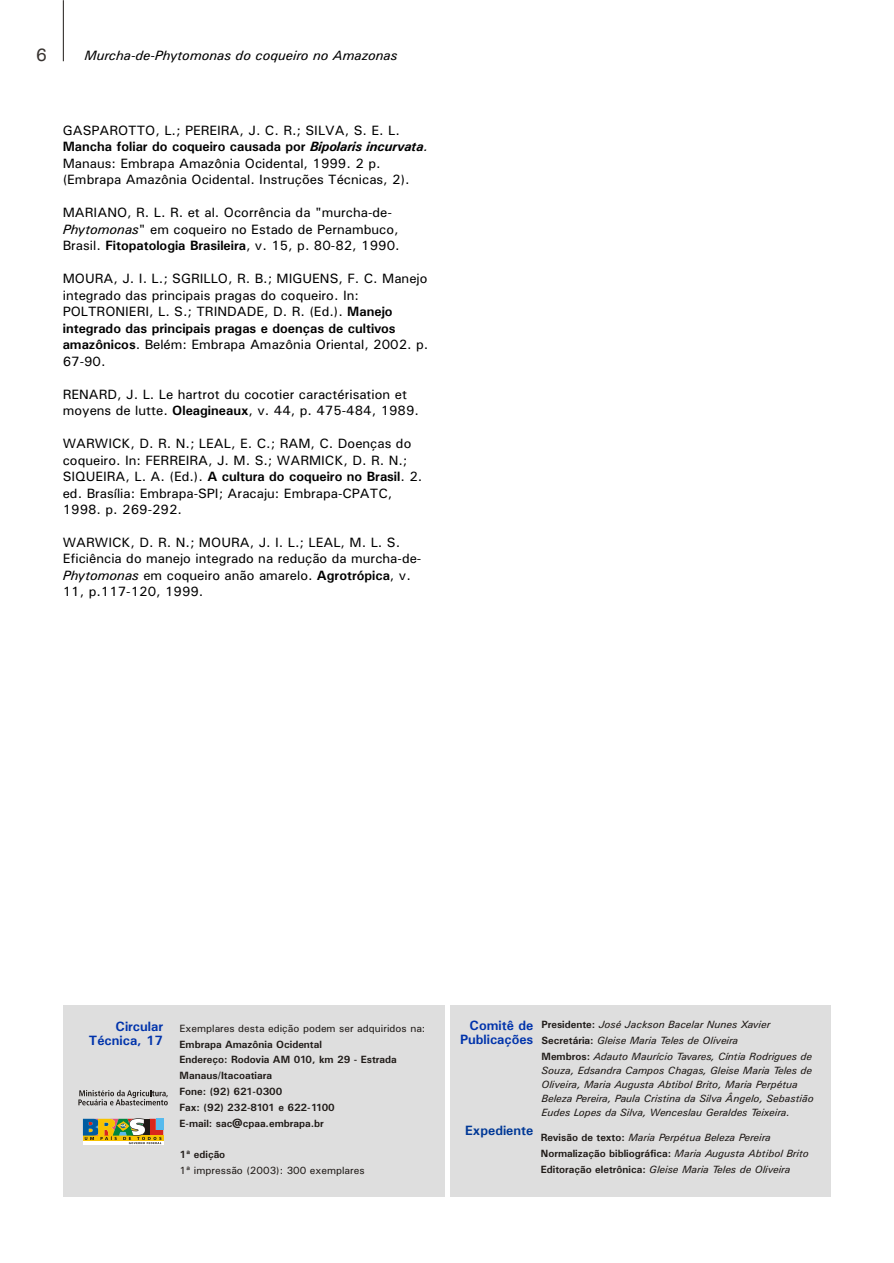
<style>
.page{position:relative;width:894px;height:1263px;background:#fff}
.page>*{position:absolute;margin:0;border:0;box-sizing:border-box;transform-origin:0 0}
.t1{font:18px "Univers";color:#383330}
.t2{font:13.5px/16.5px "Univers";color:#000}
.t3{font:italic 13.5px "Univers";color:#000}
.t4{font:700 13.5px/14px "Univers";color:#0033ab;text-align:right}
.t5{font:700 13.5px "Univers";color:#003896}
.t6{font:italic 10.5px/15.8px "Univers";color:#1f1a17}
.t7{font:700 10.5px/15.8px "Univers";color:#1f1a17}
.t8{font:10.5px "Univers";color:#1f1a17}
.s1{font-weight:700}
.s2{font-weight:700;font-style:italic}
.s3{font-style:italic}
.s4{font-weight:700;font-style:normal}
</style>
<div class="page">
<div style="left:450px;top:1005px;width:380px;height:191px;background:#dedede"></div>
<div style="left:64px;top:1005px;width:381px;height:191px;background:#dedede"></div>
<hr style="left:63px;top:0;width:1px;height:61px;background:#1f1a17">
<svg style="left:78px;top:1090px;width:90px;height:15px"></svg>
<hr style="left:83px;top:1141px;width:80px;height:4px;background:#fff">
<svg style="left:83px;top:1118px;width:80px;height:26px;background:#a39c62"></svg>
<h1 class="t1" style="left:36px;top:48px;width:13px">6</h1>
<p class="t3" style="left:84px;top:50px;width:314px">Murcha-de-Phytomonas do coqueiro no Amazonas</p>
<p class="t2" style="left:63px;top:123px;width:367px">GASPAROTTO, L.; PEREIRA, J. C. R.; SILVA, S. E. L.<br><span class="s1">Mancha foliar do coqueiro causada por</span> <span class="s2">Bipolaris incurvata</span><span class="s3">.<br></span>Manaus: Embrapa Amazônia Ocidental, 1999. 2 p. (Embrapa Amazônia Ocidental. Instruções Técnicas, 2).</p>
<p class="t2" style="left:63px;top:205px;width:338px">MARIANO, R. L. R. et al. Ocorrência da "murcha-de<span class="s3">-<br>Phytomonas</span>" em coqueiro no Estado de Pernambuco,<br>Brasil. <span class="s1">Fitopatologia Brasileira</span>, v. 15, p. 80-82, 1990.</p>
<p class="t2" style="left:63px;top:272px;width:367px">MOURA, J. I. L.; SGRILLO, R. B.; MIGUENS, F. C. Manejo integrado das principais pragas do coqueiro. In:<br>POLTRONIERI, L. S.; TRINDADE, D. R. (Ed.). <span class="s1">Manejo integrado das principais pragas e doenças de cultivos amazônicos</span>. Belém: Embrapa Amazônia Oriental, 2002. p.<br>67-90.</p>
<p class="t2" style="left:63px;top:387px;width:358px">RENARD, J. L. Le hartrot du cocotier caractérisation et moyens de lutte. <span class="s1">Oleagineaux</span>, v. 44, p. 475-484, 1989.</p>
<p class="t2" style="left:63px;top:437px;width:361px">WARWICK, D. R. N.; LEAL, E. C.; RAM, C. Doenças do coqueiro. In: FERREIRA, J. M. S.; WARMICK, D. R. N.; SIQUEIRA, L. A. (Ed.). <span class="s1">A cultura do coqueiro no Brasil</span>. 2. ed. Brasília: Embrapa-SPI; Aracaju: Embrapa-CPATC, 1998. p. 269-292.</p>
<p class="t2" style="left:63px;top:535px;width:360px">WARWICK, D. R. N.; MOURA, J. I. L.; LEAL, M. L. S.<br>Eficiência do manejo integrado na redução da murcha-de-<span class="s3">Phytomonas</span> em coqueiro anão amarelo. <span class="s1">Agrotrópica</span>, v.<br>11, p.117-120, 1999.</p>
<p class="t4" style="left:89px;top:1020px;width:76px">Circular<br>Técnica, 17</p>
<p class="t8" style="left:180px;top:1024px;width:247px">Exemplares desta edição podem ser adquiridos na:</p>
<p class="t7" style="left:180px;top:1037px;width:219px">Embrapa Amazônia Ocidental<br>Endereço: Rodovia AM 010, km 29 - Estrada<br>Manaus/Itacoatiara<br>Fone: (92) 621-0300<br>Fax: (92) 232-8101 e 622-1100<br>E-mail: sac@cpaa.embrapa.br</p>
<p class="t7" style="left:180px;top:1148px;width:47px">1ª edição</p>
<p class="t8" style="left:180px;top:1167px;width:187px">1ª impressão (2003): 300 exemplares</p>
<p class="t4" style="left:460px;top:1019px;width:75px">Comitê de<br>Publicações</p>
<p class="t6" style="left:542px;top:1017px;width:272px"><span class="s4">Presidente:</span> José Jackson Bacelar Nunes Xavier<br><span class="s4">Secretária:</span> Gleise Maria Teles de Oliveira<br><span class="s4">Membros:</span> Adauto Maurício Tavares, Cíntia Rodrigues de</p>
<p class="t6" style="left:542px;top:1064px;width:274px;line-height:14.2px">Souza, Edsandra Campos Chagas, Gleise Maria Teles de Oliveira, Maria Augusta Abtibol Brito, Maria Perpétua Beleza Pereira, Paula Cristina da Silva Ângelo, Sebastião Eudes Lopes da Silva, Wenceslau Geraldes Teixeira.</p>
<p class="t5" style="left:465px;top:1125px;width:70px">Expediente</p>
<p class="t6" style="left:541px;top:1131px;width:269px"><span class="s4">Revisão de texto:</span> Maria Perpétua Beleza Pereira<br><span class="s4">Normalização bibliográfica:</span> Maria Augusta Abtibol Brito<br><span class="s4">Editoração eletrônica:</span> Gleise Maria Teles de Oliveira</p>
</div>
